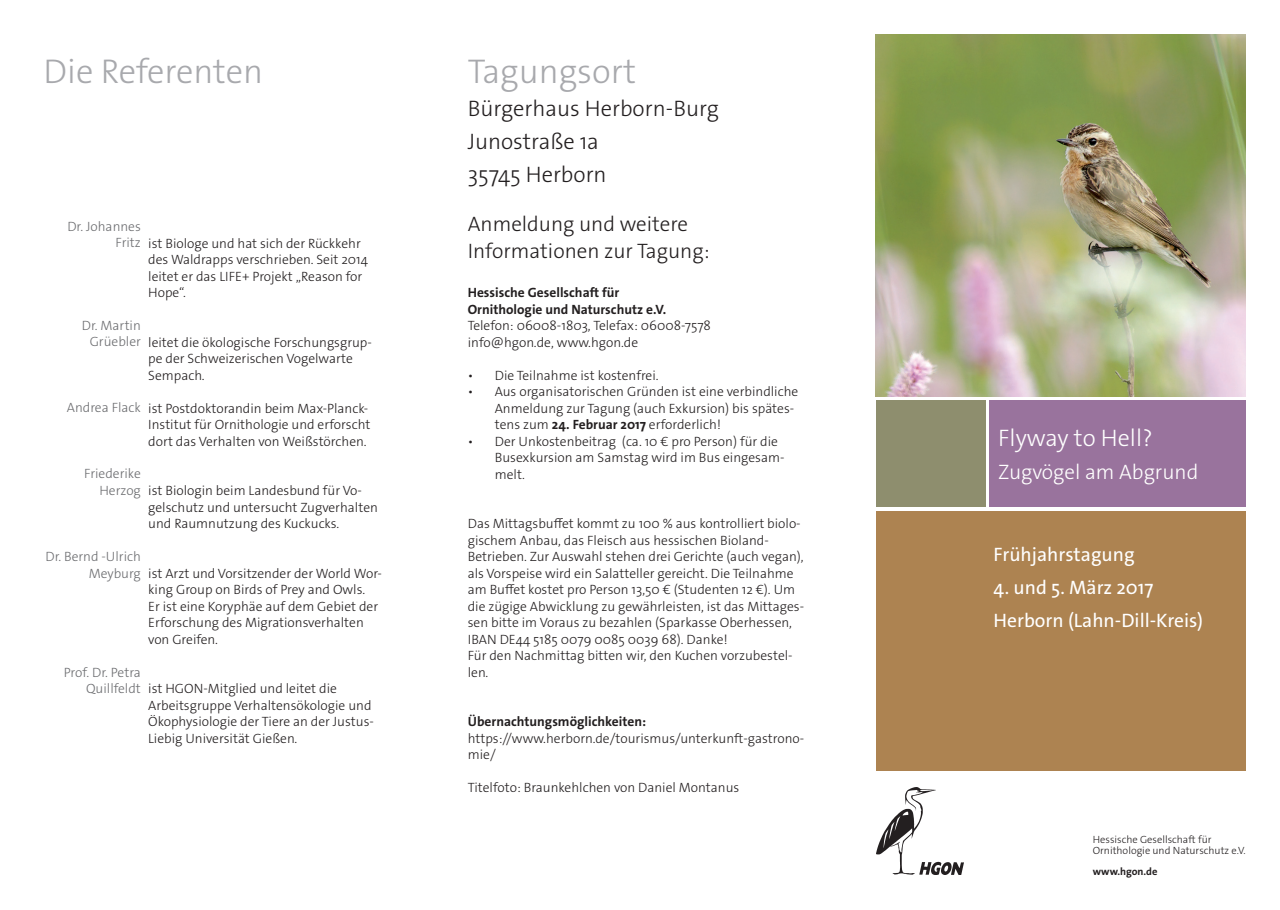
<style>
.page{position:relative;width:1280px;height:910px;background:#fff}
.page>*{position:absolute;margin:0;border:0;box-sizing:border-box;transform-origin:0 0}
.t1{font:300 34.5px "The Sans Os F";color:#a8a9ad}
.t2{font:300 24px "The Sans Os F";color:#fff}
.t3{font:300 22.5px/33px "The Sans Os F";color:#231f20}
.t4{font:300 21px/27px "The Sans Os F";color:#231f20}
.t5{font:300 21px "The Sans Os F";color:#fff}
.t6{font:19.5px/33px "The Sans Os F";color:#fff}
.t7{font:300 13.5px/16.5px "The Sans Os F";color:#231f20}
.t8{font:300 13.5px/16.5px "The Sans Os F";color:#6c6d70;text-align:right}
.t9{font:700 13.5px/16.5px "The Sans Os F";color:#231f20}
.t10{font:300 10.5px/10.5px "The Sans Os F";color:#231f20}
.t11{font:700 10.5px "The Sans Os F";color:#231f20}
.s1{font-weight:700}
</style>
<div class="page">
<img style="left:875px;top:34px;width:371px;height:362px">
<div style="left:876px;top:512px;width:370px;height:259px;background:#ad8351"></div>
<div style="left:876px;top:401px;width:109px;height:106px;background:#8e8e6e"></div>
<div style="left:990px;top:401px;width:256px;height:106px;background:#99739d"></div>
<img style="left:876px;top:787px;width:87px;height:88px">
<h1 class="t1" style="left:44px;top:49px;width:221px">Die Referenten</h1>
<p class="t8" style="left:67px;top:218px;width:75px">Dr. Johannes<br>Fritz</p>
<p class="t7" style="left:148px;top:235px;width:221px">ist Biologe und hat sich der Rückkehr des Waldrapps verschrieben. Seit 2014 leitet er das LIFE+ Projekt „Reason for<br>Hope“.</p>
<p class="t7" style="left:148px;top:334px;width:225px">leitet die ökologische Forschungsgrup&shy;pe der Schweizerischen Vogelwarte<br>Sempach.</p>
<p class="t7" style="left:148px;top:400px;width:224px">ist Postdoktorandin beim Max-Planck-<br>Institut für Ornithologie und erforscht dort das Verhalten von Weißstörchen.</p>
<p class="t7" style="left:148px;top:482px;width:231px">ist Biologin beim Landesbund für Vo&shy;gelschutz und untersucht Zugverhalten und Raumnutzung des Kuckucks.</p>
<p class="t7" style="left:148px;top:565px;width:235px">ist Arzt und Vorsitzender der World Wor&shy;king Group on Birds of Prey and Owls.<br>Er ist eine Koryphäe auf dem Gebiet der Erforschung des Migrationsverhalten von Greifen.</p>
<p class="t7" style="left:148px;top:680px;width:227px">ist HGON-Mitglied und leitet die Arbeitsgruppe Verhaltensökologie und Ökophysiologie der Tiere an der Justus-Liebig Universität Gießen.</p>
<p class="t8" style="left:82px;top:317px;width:61px;text-align:center">Dr. Martin<br>Grüebler</p>
<p class="t8" style="left:67px;top:400px;width:75px">Andrea Flack</p>
<p class="t8" style="left:84px;top:466px;width:58px">Friederike<br>Herzog</p>
<p class="t8" style="left:45px;top:548px;width:97px">Dr. Bernd -Ulrich<br>Meyburg</p>
<p class="t8" style="left:64px;top:664px;width:79px">Prof. Dr. Petra<br>Quillfeldt</p>
<h1 class="t1" style="left:468px;top:49px;width:170px">Tagungsort</h1>
<h3 class="t3" style="left:468px;top:92px;width:252px">Bürgerhaus Herborn-Burg<br>Junostraße 1a<br>35745 Herborn</h3>
<h3 class="t4" style="left:468px;top:211px;width:243px">Anmeldung und weitere<br>Informationen zur Tagung:</h3>
<p class="t9" style="left:468px;top:284px;width:200px">Hessische Gesellschaft für<br>Ornithologie und Naturschutz e.V.</p>
<p class="t7" style="left:468px;top:317px;width:245px">Telefon: 06008-1803, Telefax: 06008-7578 info@hgon.de, www.hgon.de</p>
<p class="t7" style="left:468px;top:367px;width:192px">• Die Teilnahme ist kostenfrei.</p>
<p class="t7" style="left:495px;top:383px;width:305px;text-indent:-27px">• Aus organisatorischen Gründen ist eine verbindliche<br>Anmeldung zur Tagung (auch Exkursion) bis spätes&shy;tens zum <span class="s1">24. Februar 2017</span> erforderlich!</p>
<p class="t7" style="left:495px;top:433px;width:291px;text-indent:-27px">• Der Unkostenbeitrag (ca. 10 € pro Person) für die<br>Busexkursion am Samstag wird im Bus eingesam&shy;melt.</p>
<p class="t7" style="left:468px;top:515px;width:338px">Das Mittagsbuffet kommt zu 100 % aus kontrolliert biolo&shy;gischem Anbau, das Fleisch aus hessischen Bioland-Betrieben. Zur Auswahl stehen drei Gerichte (auch vegan), als Vorspeise wird ein Salatteller gereicht. Die Teilnahme am Buffet kostet pro Person 13,50 € (Studenten 12 €). Um die zügige Abwicklung zu gewährleisten, ist das Mittages&shy;sen bitte im Voraus zu bezahlen (Sparkasse Oberhessen, IBAN DE44 5185 0079 0085 0039 68). Danke!<br>Für den Nachmittag bitten wir, den Kuchen vorzubestel&shy;len.</p>
<p class="t9" style="left:468px;top:713px;width:180px">Übernachtungsmöglichkeiten:</p>
<p class="t7" style="left:468px;top:730px;width:338px">https://www.herborn.de/tourismus/unterkunft-gastrono&shy;mie/</p>
<p class="t7" style="left:468px;top:779px;width:273px">Titelfoto: Braunkehlchen von Daniel Montanus</p>
<h2 class="t2" style="left:998px;top:422px;width:156px">Flyway to Hell?</h2>
<h3 class="t5" style="left:998px;top:458px;width:202px">Zugvögel am Abgrund</h3>
<h3 class="t6" style="left:994px;top:538px;width:142px">Frühjahrstagung</h3>
<h3 class="t6" style="left:994px;top:571px;width:211px">4. und 5. März 2017<br>Herborn (Lahn-Dill-Kreis)</h3>
<p class="t10" style="left:1093px;top:834px;width:154px">Hessische Gesellschaft für<br>Ornithologie und Naturschutz e.V.</p>
<p class="t11" style="left:1093px;top:864px;width:66px">www.hgon.de</p>
</div>
